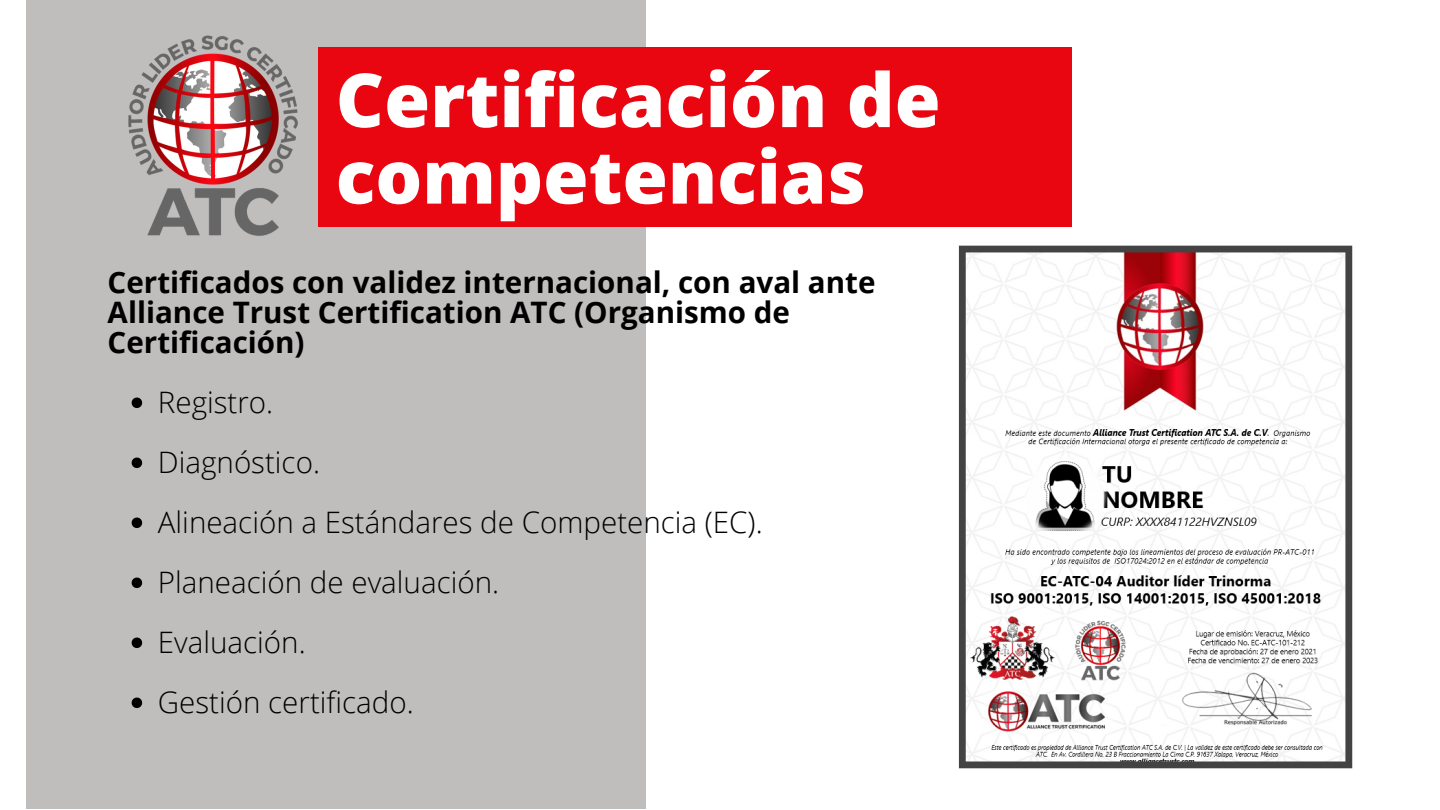
<style>
.page{position:relative;width:1440px;height:810px;background:#fff}
.page>*{position:absolute;margin:0;border:0;box-sizing:border-box;transform-origin:0 0}
.t1{font:800 74.6px "Open Sans";color:#fff}
.t2{font:800 73.6px "Open Sans";color:#fff}
.t3{font:300 29.6px "Open Sans";color:#000}
.t4{font:700 29.6px/30px "Open Sans";color:#000}
</style>
<div class="page">
<div style="left:26px;top:0;width:620px;height:809px;background:#c0bdbd"></div>
<div style="left:319px;top:47px;width:753px;height:180px;background:#e90610"></div>
<svg style="left:959px;top:246px;width:393px;height:522px"></svg>
<svg style="left:132px;top:398px;width:10px;height:10px"></svg>
<svg style="left:132px;top:458px;width:10px;height:10px"></svg>
<svg style="left:132px;top:518px;width:10px;height:10px"></svg>
<svg style="left:132px;top:578px;width:10px;height:10px"></svg>
<svg style="left:132px;top:638px;width:10px;height:10px"></svg>
<svg style="left:132px;top:698px;width:10px;height:10px"></svg>
<img style="left:128px;top:35px;width:170px;height:201px">
<p class="t1" style="left:336px;top:47px;width:606px">Certificación de</p>
<p class="t2" style="left:336px;top:125px;width:532px">competencias</p>
<p class="t4" style="left:108px;top:267px;width:769px">Certificados con validez internacional, con aval ante<br>Alliance Trust Certification ATC (Organismo de<br>Certificación)</p>
<p class="t3" style="left:158px;top:382px;width:117px">Registro.</p>
<p class="t3" style="left:158px;top:442px;width:164px">Diagnóstico.</p>
<p class="t3" style="left:158px;top:502px;width:606px">Alineación a Estándares de Competencia (EC).</p>
<p class="t3" style="left:158px;top:562px;width:343px">Planeación de evaluación.</p>
<p class="t3" style="left:158px;top:622px;width:149px">Evaluación.</p>
<p class="t3" style="left:158px;top:682px;width:257px">Gestión certificado.</p>
</div>
